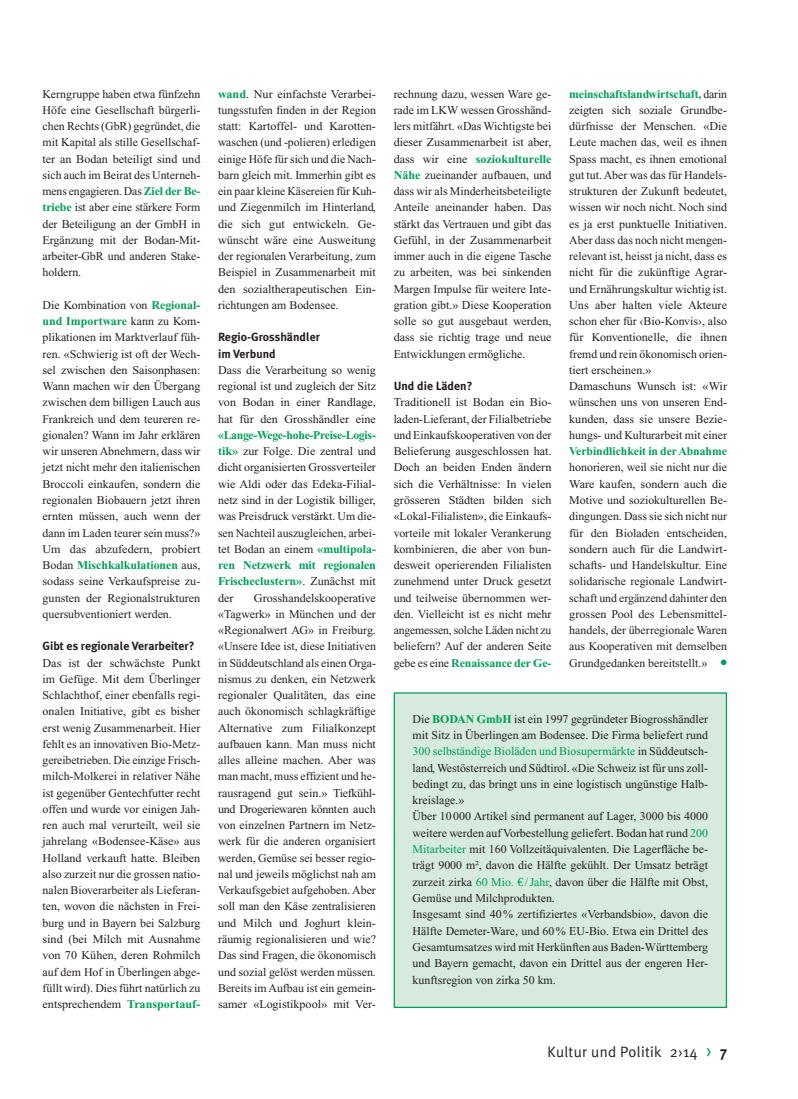
<style>
.page{position:relative;width:798px;height:1099px;background:#fff}
.page>*{position:absolute;margin:0;border:0;box-sizing:border-box;transform-origin:0 0}
.t1{font:15px "Meta Plus Normal";letter-spacing:.02em;color:#231f20}
.t2{font:11.88px/16.2px "Times";color:#231f20;text-align:justify}
.t3{font:700 11.88px/16.2px "Meta Plus";color:#231f20}
.t4{font:700 11.88px "Times";color:#009e57}
.s1{font-weight:700;color:#009e57}
.s2{color:#009e57}
.s3{font-family:"Euro Serif";color:#009e57}
.s4{font-size:20px;color:#009e57}
.s5{font-family:"Meta Plus";font-weight:700}
</style>
<div class="page">
<div style="left:394px;top:693px;width:332px;height:314px;background:#d6eade"></div>
<p class="t2" style="left:43px;top:85px;width:159px">Kerngruppe haben etwa fünfzehn Höfe eine Gesellschaft bürgerli&shy;chen Rechts (GbR) gegründet, die mit Kapital als stille Gesellschaf&shy;ter an Bodan beteiligt sind und sich auch im Beirat des Unterneh&shy;mens engagieren. Das <span class="s1">Ziel der Be&shy;triebe</span> ist aber eine stärkere Form der Beteiligung an der GmbH in Ergänzung mit der Bodan-Mit&shy;arbeiter-GbR und anderen Stake&shy;holdern.</p>
<p class="t2" style="left:43px;top:297px;width:159px">Die Kombination von <span class="s1">Regional&shy;und Importware</span> kann zu Kom&shy;plikationen im Marktverlauf füh&shy;ren. «Schwierig ist oft der Wech&shy;sel zwischen den Saisonphasen:<br>Wann machen wir den Übergang zwischen dem billigen Lauch aus Frankreich und dem teureren re&shy;gionalen? Wann im Jahr erklären wir unseren Abnehmern, dass wir jetzt nicht mehr den italienischen Broccoli einkaufen, sondern die regionalen Biobauern jetzt ihren ernten müssen, auch wenn der dann im Laden teurer sein muss?» Um das abzufedern, probiert Bodan <span class="s1">Mischkalkulationen</span> aus, sodass seine Verkaufspreise zu&shy;gunsten der Regionalstrukturen quersubventioniert werden.</p>
<p class="t3" style="left:43px;top:638px;width:153px">Gibt es regionale Verarbeiter?</p>
<p class="t2" style="left:43px;top:654px;width:159px">Das ist der schwächste Punkt im Gefüge. Mit dem Überlinger Schlachthof, einer ebenfalls regi&shy;onalen Initiative, gibt es bisher erst wenig Zusammenarbeit. Hier fehlt es an innovativen Bio-Metz&shy;gereibetrieben. Die einzige Frisch&shy;milch-Molkerei in relativer Nähe ist gegenüber Gentechfutter recht offen und wurde vor einigen Jah&shy;ren auch mal verurteilt, weil sie jahrelang «Bodensee-Käse» aus Holland verkauft hatte. Bleiben also zurzeit nur die grossen natio&shy;nalen Bioverarbeiter als Lieferan&shy;ten, wovon die nächsten in Frei&shy;burg und in Bayern bei Salzburg sind (bei Milch mit Ausnahme von 70 Kühen, deren Rohmilch auf dem Hof in Überlingen abge&shy;füllt wird). Dies führt natürlich zu entsprechendem <span class="s1">Transportauf-</span></p>
<p class="t2" style="left:218px;top:85px;width:159px"><span class="s1">wand</span>. Nur einfachste Verarbei&shy;tungsstufen finden in der Region statt: Kartoffel- und Karotten&shy;waschen (und -polieren) erledigen einige Höfe für sich und die Nach&shy;barn gleich mit. Immerhin gibt es ein paar kleine Käsereien für Kuh&shy;und Ziegenmilch im Hinterland, die sich gut entwickeln. Ge&shy;wünscht wäre eine Ausweitung der regionalen Verarbeitung, zum Beispiel in Zusammenarbeit mit den sozialtherapeutischen Ein&shy;richtungen am Bodensee.</p>
<p class="t3" style="left:218px;top:329px;width:103px">Regio-Grosshändler im Verbund</p>
<p class="t2" style="left:218px;top:362px;width:159px">Dass die Verarbeitung so wenig regional ist und zugleich der Sitz von Bodan in einer Randlage, hat für den Grosshändler eine</p>
<p class="t2" style="left:218px;top:427px;width:159px"><span class="s1">«Lange-Wege-hohe-Preise-Logis&shy;tik»</span> zur Folge. Die zentral und dicht organisierten Grossverteiler wie Aldi oder das Edeka-Filial&shy;netz sind in der Logistik billiger, was Preisdruck verstärkt. Um die&shy;sen Nachteil auszugleichen, arbei&shy;tet Bodan an einem <span class="s1">«multipola&shy;ren Netzwerk mit regionalen Frischeclustern»</span>. Zunächst mit der</p>
<p class="t2" style="left:218px;top:589px;width:159px;text-indent:36px">Grosshandelskooperative «Tagwerk» in München und der «Regionalwert AG» in Freiburg. «Unsere Idee ist, diese Initiativen in Süddeutschland als einen Orga&shy;nismus zu denken, ein Netzwerk regionaler Qualitäten, das eine auch ökonomisch schlagkräftige Alternative zum Filialkonzept aufbauen kann. Man muss nicht alles alleine machen. Aber was man macht, muss effizient und he&shy;rausragend gut sein.» Tiefkühl&shy;und Drogeriewaren könnten auch von einzelnen Partnern im Netz&shy;werk für die anderen organisiert werden, Gemüse sei besser regio&shy;nal und jeweils möglichst nah am Verkaufsgebiet aufgehoben. Aber soll man den Käse zentralisieren und Milch und Joghurt klein&shy;räumig regionalisieren und wie?<br>Das sind Fragen, die ökonomisch und sozial gelöst werden müssen.<br>Bereits im Aufbau ist ein gemein&shy;samer «Logistikpool» mit Ver-</p>
<p class="t2" style="left:393px;top:85px;width:159px">rechnung dazu, wessen Ware ge&shy;rade im LKW wessen Grosshänd&shy;lers mitfährt. «Das Wichtigste bei dieser Zusammenarbeit ist aber, dass wir eine <span class="s1">soziokulturelle Nähe</span> zueinander aufbauen, und dass wir als Minderheitsbeteiligte Anteile aneinander haben. Das stärkt das Vertrauen und gibt das Gefühl, in der Zusammenarbeit immer auch in die eigene Tasche zu arbeiten, was bei sinkenden Margen Impulse für weitere Inte&shy;gration gibt.» Diese Kooperation solle so gut ausgebaut werden, dass sie richtig trage und neue Entwicklungen ermögliche.</p>
<p class="t3" style="left:393px;top:378px;width:80px">Und die Läden?</p>
<p class="t2" style="left:393px;top:394px;width:159px">Traditionell ist Bodan ein Bio&shy;laden-Lieferant, der Filialbetriebe und Einkaufskooperativen von der Belieferung ausgeschlossen hat.<br>Doch an beiden Enden ändern sich die Verhältnisse: In vielen grösseren Städten bilden sich «Lokal-Filialisten», die Einkaufs&shy;vorteile mit lokaler Verankerung kombinieren, die aber von bun&shy;desweit operierenden Filialisten zunehmend unter Druck gesetzt und teilweise übernommen wer&shy;den. Vielleicht ist es nicht mehr angemessen, solche Läden nicht zu beliefern? Auf der anderen Seite gebe es eine <span class="s1">Renaissance der Ge-</span></p>
<p class="t2" style="left:569px;top:85px;width:159px;text-align:left"><span class="s1">meinschaftslandwirtschaft,</span> darin zeigten sich soziale Grundbe&shy;dürfnisse der Menschen. «Die<br>Leute machen das, weil es ihnen<br>Spass macht, es ihnen emotional gut tut. Aber was das für Handels&shy;strukturen der Zukunft bedeutet, wissen wir noch nicht. Noch sind es ja erst punktuelle Initiativen.<br>Aber dass das noch nicht mengen&shy;relevant ist, heisst ja nicht, dass es nicht für die zukünftige Agrar&shy;und Ernährungskultur wichtig ist.<br>Uns aber halten viele Akteure schon eher für ‹Bio--Konvis›, also für Konventionelle, die ihnen fremd und rein ökonomisch orien&shy;tiert erscheinen.»<br>Damaschuns Wunsch ist: «Wir wünschen uns von unseren End&shy;kunden, dass sie unsere Bezie&shy;hungs- und Kulturarbeit mit einer</p>
<p class="t4" style="left:569px;top:444px;width:159px">Verbindlichkeit in der Abnahme</p>
<p class="t2" style="left:569px;top:459px;width:159px">honorieren, weil sie nicht nur die Ware kaufen, sondern auch die Motive und soziokulturellen Be&shy;dingungen. Dass sie sich nicht nur für den Bioladen entscheiden, sondern auch für die Landwirt&shy;schafts- und Handelskultur. Eine solidarische regionale Landwirt&shy;schaft und ergänzend dahinter den grossen Pool des Lebensmittel&shy;handels, der überregionale Waren aus Kooperativen mit demselben Grundgedanken bereitstellt.»</p>
<p class="t2" style="left:412px;top:710px;width:297px;text-align:left">Die <span class="s1">BODAN GmbH</span> ist ein 1997 gegründeter Biogrosshändler mit Sitz in Überlingen am Bodensee. Die Firma beliefert rund <span class="s2">300 selbständige Bioläden und Biosupermärkte</span> in Süddeutsch&shy;land, Westösterreich und Südtirol. «Die Schweiz ist für uns zoll&shy;bedingt zu, das bringt uns in eine logistisch ungünstige Halb&shy;kreislage.»<br>Über 10 000 Artikel sind permanent auf Lager, 3000 bis 4000 weitere werden auf Vorbestellung geliefert. Bodan hat rund <span class="s2">200<br>Mitarbeiter</span> mit 160 Vollzeitäquivalenten. Die Lagerfläche be&shy;trägt 9000 m², davon die Hälfte gekühlt. Der Umsatz beträgt zurzeit zirka <span class="s2">60 Mio.</span> <span class="s3">€</span><span class="s2">/Jahr</span>, davon über die Hälfte mit Obst, Gemüse und Milchprodukten.<br>Insgesamt sind 40% zertifiziertes «Verbandsbio», davon die Hälfte Demeter-Ware, und 60% EU-Bio. Etwa ein Drittel des Gesamtumsatzes wird mit Herkünften aus Baden-Württemberg und Bayern gemacht, davon ein Drittel aus der engeren Her&shy;kunftsregion von zirka 50 km.</p>
<p class="t1" style="left:547px;top:1042px;width:181px">Kultur und Politik 2›14 <span class="s4">›</span> <span class="s5">7</span></p>
</div>
